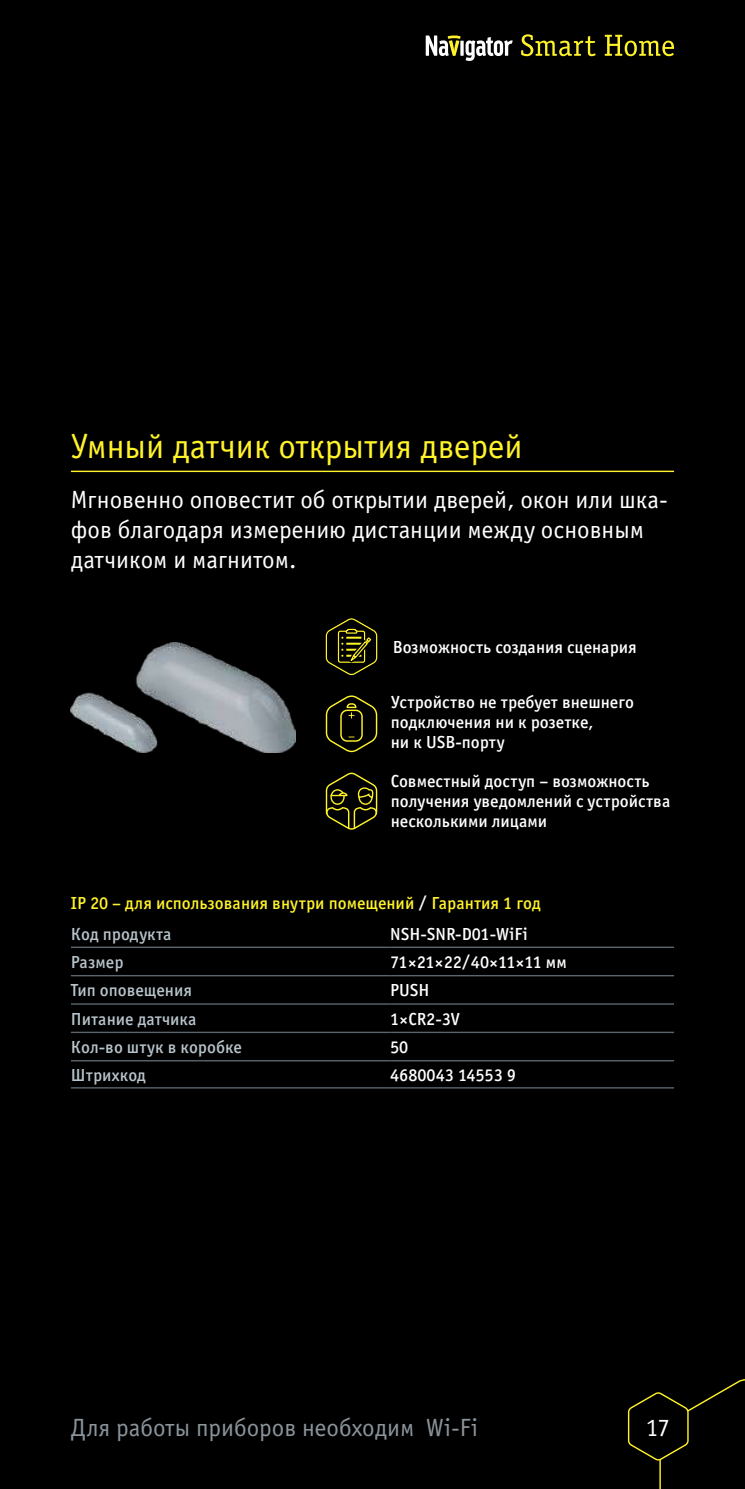
<style>
.page{position:relative;width:745px;height:1489px;background:#fff}
.page>*{position:absolute;margin:0;border:0;box-sizing:border-box;transform-origin:0 0}
.t1{font:35px "Officina Sans Book ITC";color:#fff32a}
.t2{font:25px/30px "Officina Sans Book ITC";color:#fff}
.t3{font:25px "Officina Sans Book ITC";color:#8a949b}
.t4{font:17.5px/20px "Officina Sans Medium ITC";color:#fff}
.t5{font:17.5px/30.2px "Officina Sans Medium ITC";color:#fff32a}
.t6{font:17.5px "Officina Sans Medium ITC";color:#b7c4cb}
.t7{font:17.5px "Officina Sans Medium ITC";letter-spacing:-.02em;color:#fff}
.s1{color:#fff}
.s2{color:#b7c4cb}
</style>
<div class="page">
<div style="left:0;top:0;width:744px;height:1488px;background:#000"></div>
<svg style="left:627px;top:1379px;width:117px;height:109px"></svg>
<svg style="left:425px;top:35px;width:87px;height:26px"></svg>
<svg style="left:521px;top:34px;width:74px;height:22px"></svg>
<svg style="left:604px;top:35px;width:69px;height:21px"></svg>
<hr style="left:71px;top:946px;width:319px;height:2px;background:#5b656c">
<hr style="left:390px;top:946px;width:283px;height:2px;background:#5b656c">
<hr style="left:71px;top:974px;width:319px;height:2px;background:#5b656c">
<hr style="left:390px;top:974px;width:283px;height:2px;background:#5b656c">
<hr style="left:71px;top:1003px;width:319px;height:1px;background:#5b656c">
<hr style="left:390px;top:1003px;width:283px;height:1px;background:#5b656c">
<hr style="left:71px;top:1031px;width:319px;height:2px;background:#5b656c">
<hr style="left:390px;top:1031px;width:283px;height:2px;background:#5b656c">
<hr style="left:71px;top:1059px;width:319px;height:2px;background:#5b656c">
<hr style="left:390px;top:1059px;width:283px;height:2px;background:#5b656c">
<hr style="left:71px;top:1087px;width:319px;height:1px;background:#5b656c">
<hr style="left:390px;top:1087px;width:283px;height:1px;background:#5b656c">
<img style="left:71px;top:643px;width:224px;height:109px">
<hr style="left:71px;top:470px;width:602px;height:2px;background:#fff32a">
<svg style="left:325px;top:618px;width:52px;height:57px"></svg>
<svg style="left:325px;top:695px;width:52px;height:57px"></svg>
<svg style="left:325px;top:772px;width:52px;height:57px"></svg>
<h1 class="t1" style="left:71px;top:423px;width:453px">Умный датчик открытия дверей</h1>
<h2 class="t2" style="left:71px;top:483px;width:598px">Мгновенно оповестит об открытии дверей, окон или шка&shy;фов благодаря измерению дистанции между основным датчиком и магнитом.</h2>
<p class="t4" style="left:392px;top:636px;width:245px">Возможность создания сценария</p>
<p class="t4" style="left:390px;top:691px;width:244px">Устройство не требует внешнего подключения ни к розетке,<br>ни к USB-порту</p>
<p class="t4" style="left:390px;top:770px;width:281px">Совместный доступ – возможность получения уведомлений с устройства несколькими лицами</p>
<p class="t5" style="left:71px;top:887px;width:471px">IP 20 – для использования внутри помещений <span class="s1">/</span> Гарантия 1 год<br><span class="s2">Код продукта</span></p>
<p class="t4" style="left:390px;top:923px;width:139px">NSH-SNR-D01-WiFi</p>
<p class="t6" style="left:71px;top:949px;width:54px">Размер</p>
<p class="t7" style="left:390px;top:949px;width:178px">71×21×22/40×11×11 мм</p>
<p class="t6" style="left:71px;top:978px;width:123px">Тип оповещения</p>
<p class="t4" style="left:390px;top:979px;width:41px">PUSH</p>
<p class="t6" style="left:71px;top:1006px;width:127px">Питание датчика</p>
<p class="t4" style="left:390px;top:1007px;width:71px">1×CR2-3V</p>
<p class="t6" style="left:71px;top:1035px;width:172px">Кол-во штук в коробке</p>
<p class="t4" style="left:390px;top:1036px;width:20px">50</p>
<p class="t6" style="left:71px;top:1062px;width:76px">Штрихкод</p>
<p class="t4" style="left:390px;top:1063px;width:127px">4680043 14553 9</p>
<h2 class="t3" style="left:71px;top:1411px;width:408px">Для работы приборов необходим Wi-Fi</h2>
<h2 class="t2" style="left:645px;top:1411px;width:25px">17</h2>
</div>
